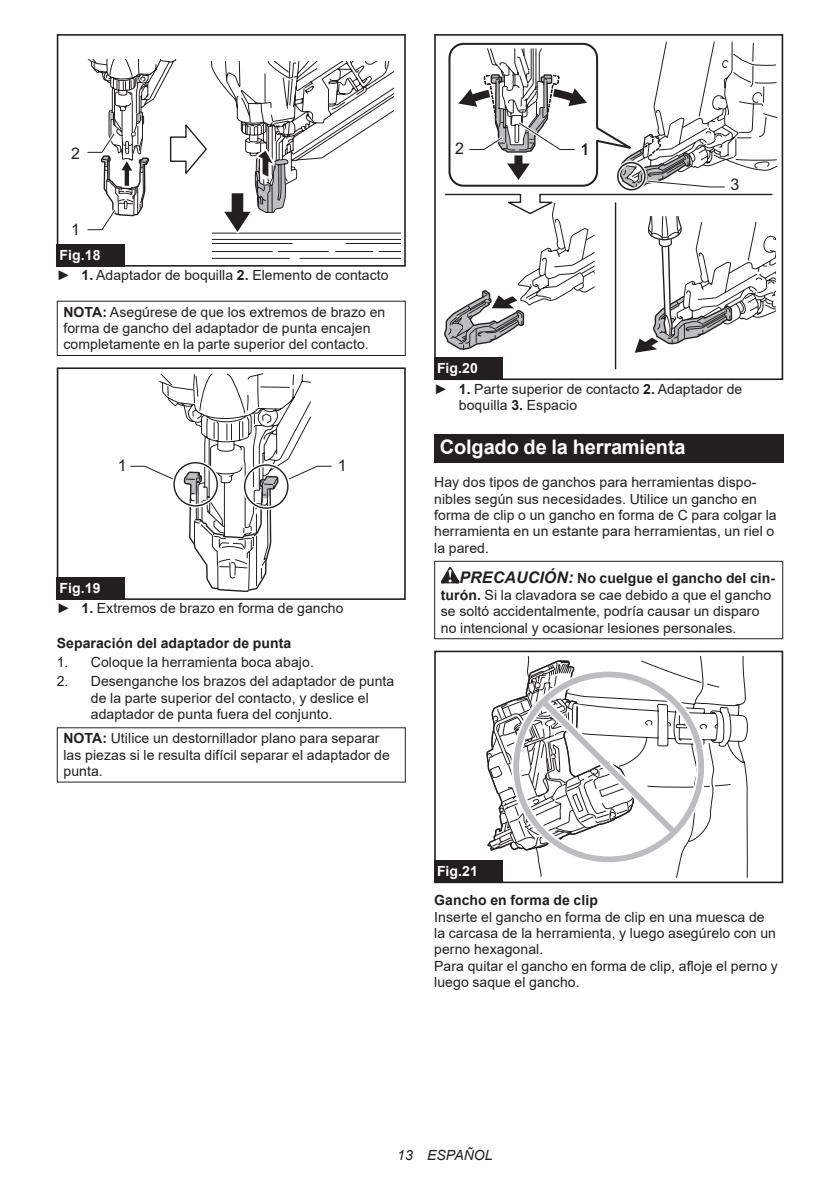
<style>
.page{position:relative;width:840px;height:1191px;background:#fff}
.page>*{position:absolute;margin:0;border:0;box-sizing:border-box;transform-origin:0 0}
.t1{font:700 20px "Arial";letter-spacing:-.01em;color:#fff}
.t2{font:16px "Arial";color:#231f20}
.t3{font:14px/16.4px "Arial";letter-spacing:.005em;color:#231f20}
.t4{font:700 14px "Arial";letter-spacing:.005em;color:#231f20}
.t5{font:italic 14px "Arial";letter-spacing:.005em;color:#231f20}
.t6{font:700 14px "Arial";color:#fff}
.s1{font-weight:700;color:#fff}
.s2{font-weight:700}
.s3{font-weight:700;font-style:italic;font-size:16px}
</style>
<div class="page">
<div style="left:57px;top:34px;width:348px;height:233px;border:2px solid #231f20"></div>
<svg style="left:87px;top:60px;width:313px;height:207px"></svg>
<div style="left:57px;top:244px;width:68px;height:23px;background:#231f20"></div>
<div style="left:57px;top:301px;width:348px;height:55px;border:1px solid #231f20"></div>
<div style="left:57px;top:367px;width:348px;height:233px;border:2px solid #231f20"></div>
<svg style="left:127px;top:367px;width:207px;height:233px"></svg>
<div style="left:57px;top:577px;width:68px;height:23px;background:#231f20"></div>
<svg style="left:443px;top:34px;width:334px;height:346px"></svg>
<div style="left:434px;top:357px;width:68px;height:23px;background:#231f20"></div>
<div style="left:434px;top:434px;width:348px;height:28px;background:#231f20"></div>
<svg style="left:440px;top:567px;width:19px;height:16px"></svg>
<div style="left:434px;top:561px;width:348px;height:78px;border:1px solid #231f20"></div>
<svg style="left:707px;top:656px;width:40px;height:222px"></svg>
<svg style="left:486px;top:656px;width:221px;height:222px"></svg>
<div style="left:434px;top:855px;width:73px;height:28px;background:#fff"></div>
<div style="left:434px;top:650px;width:348px;height:233px;border:2px solid #231f20"></div>
<div style="left:434px;top:860px;width:68px;height:23px;background:#231f20"></div>
<p class="t2" style="left:71px;top:142px;width:10px">2</p>
<p class="t2" style="left:71px;top:219px;width:10px">1</p>
<p class="t3" style="left:57px;top:245px;width:333px;line-height:20.2px"><span class="s1">Fig.18<br></span>► <span class="s2">1.</span> Adaptador de boquilla <span class="s2">2.</span> Elemento de contacto</p>
<p class="t3" style="left:63px;top:303px;width:323px"><span class="s2">NOTA:</span> Asegúrese de que los extremos de brazo en forma de gancho del adaptador de punta encajen completamente en la parte superior del contacto.</p>
<p class="t2" style="left:118px;top:454px;width:10px">1</p>
<p class="t2" style="left:338px;top:454px;width:10px">1</p>
<p class="t3" style="left:57px;top:578px;width:288px;line-height:20.2px"><span class="s1">Fig.19<br></span>► <span class="s2">1.</span> Extremos de brazo en forma de gancho</p>
<p class="t4" style="left:57px;top:633px;width:236px">Separación del adaptador de punta</p>
<p class="t3" style="left:57px;top:654px;width:258px">1. Coloque la herramienta boca abajo.</p>
<p class="t3" style="left:91px;top:673px;width:305px;text-indent:-34px">2. Desenganche los brazos del adaptador de punta de la parte superior del contacto, y deslice el adaptador de punta fuera del conjunto.</p>
<p class="t3" style="left:63px;top:730px;width:328px"><span class="s2">NOTA:</span> Utilice un destornillador plano para separar las piezas si le resulta difícil separar el adaptador de punta.</p>
<p class="t2" style="left:455px;top:137px;width:10px">2</p>
<p class="t2" style="left:580px;top:138px;width:10px">1</p>
<p class="t2" style="left:730px;top:174px;width:10px">3</p>
<p class="t3" style="left:434px;top:358px;width:309px;line-height:20.2px"><span class="s1">Fig.20<br></span>► <span class="s2">1.</span> Parte superior de contacto <span class="s2">2.</span> Adaptador de</p>
<p class="t3" style="left:458px;top:397px;width:120px">boquilla <span class="s2">3.</span> Espacio</p>
<h1 class="t1" style="left:439px;top:433px;width:247px">Colgado de la herramienta</h1>
<p class="t3" style="left:434px;top:474px;width:344px">Hay dos tipos de ganchos para herramientas dispo&shy;nibles según sus necesidades. Utilice un gancho en forma de clip o un gancho en forma de C para colgar la herramienta en un estante para herramientas, un riel o la pared.</p>
<p class="t3" style="left:440px;top:570px;width:335px;text-indent:19px"><span class="s3">PRECAUCIÓN:</span> <span class="s2">No cuelgue el gancho del cin&shy;turón.</span> Si la clavadora se cae debido a que el gancho se soltó accidentalmente, podría causar un disparo no intencional y ocasionar lesiones personales.</p>
<p class="t6" style="left:437px;top:861px;width:42px">Fig.21</p>
<p class="t4" style="left:434px;top:890px;width:165px">Gancho en forma de clip</p>
<p class="t3" style="left:434px;top:908px;width:345px">Inserte el gancho en forma de clip en una muesca de la carcasa de la herramienta, y luego asegúrelo con un perno hexagonal.<br>Para quitar el gancho en forma de clip, afloje el perno y luego saque el gancho.</p>
<p class="t5" style="left:397px;top:1146px;width:97px">13 ESPAÑOL</p>
</div>
